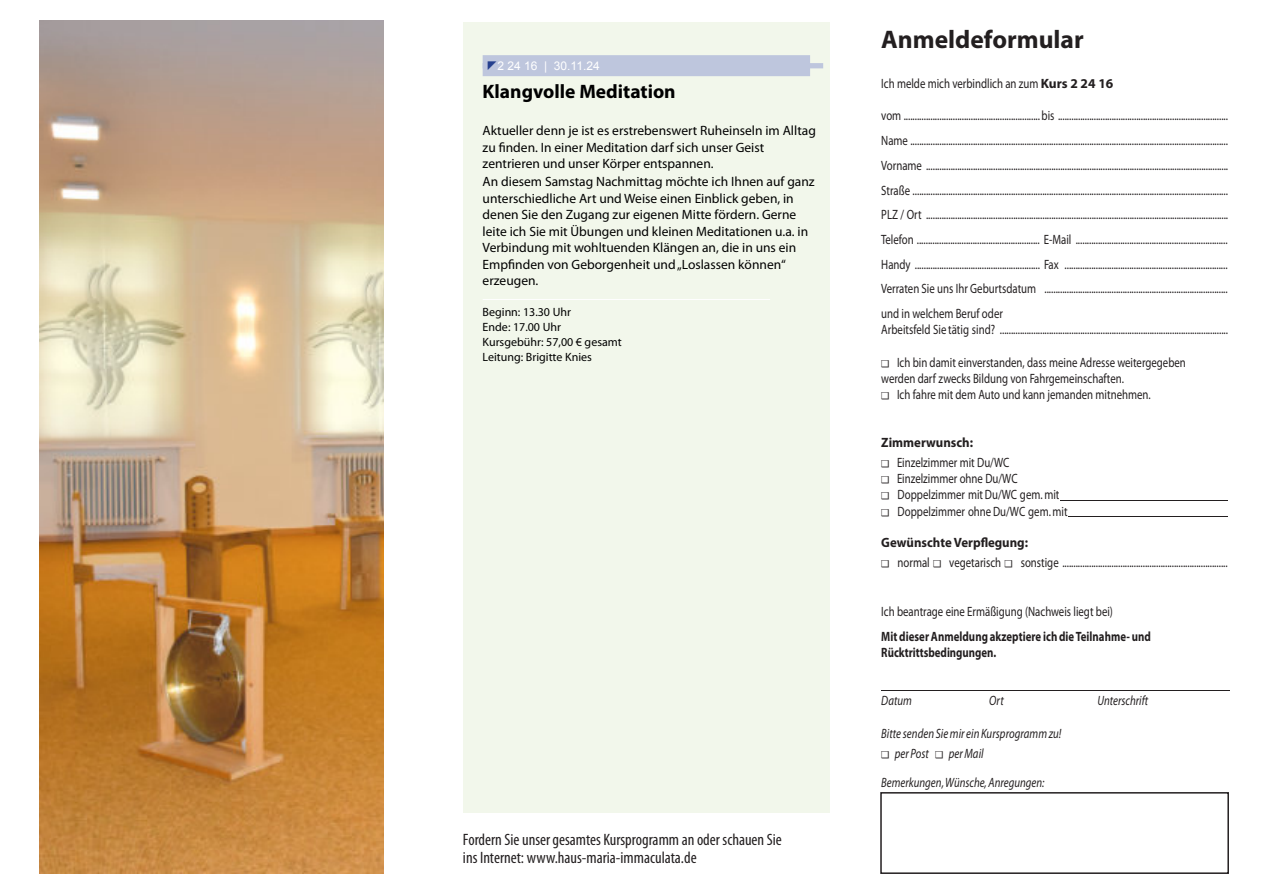
<style>
.page{position:relative;width:1263px;height:893px;background:#fff}
.page>*{position:absolute;margin:0;border:0;box-sizing:border-box;transform-origin:0 0}
.t1{font:700 25.5px "Myriad Pro";color:#231f20}
.t2{font:700 19.5px "Myriad Pro";color:#000}
.t3{font:condensed 16.5px "Myriad Pro";color:#231f20}
.t4{font:13.5px "Myriad Pro";color:#231f20;scale:.8 1}
.t5{font:13.5px "Myriad Pro";color:#000}
.t6{font:italic 13.5px "Myriad Pro";color:#231f20;scale:.8 1}
.t7{font:700 13.5px "Myriad Pro";color:#231f20;scale:.8 1}
.t8{font:700 13.5px "Myriad Pro";color:#231f20;scale:.95 1}
.t9{font:13.5px "Menlo";color:#231f20}
.t10{font:12px "Myriad Pro";color:#000}
.t11{font:12px "Arial";color:#fff}
.s1{font-weight:700}
.s2{font-family:"Menlo"}
.s3{font-family:"Menlo";font-style:normal}
</style>
<div class="page">
<div style="left:463px;top:22px;width:366px;height:791px;background:#f2f7eb"></div>
<hr style="left:1060px;top:500px;width:168px;height:1px;background:#231f20">
<hr style="left:1068px;top:517px;width:160px;height:1px;background:#231f20">
<hr style="left:881px;top:690px;width:348px;height:1px;background:#231f20">
<div style="left:880px;top:792px;width:349px;height:82px;border:2px solid #231f20"></div>
<div style="left:483px;top:55px;width:327px;height:21px;background:#bec6dd"></div>
<div style="left:483px;top:63px;width:340px;height:5px;background:#bec6dd"></div>
<hr style="left:483px;top:299px;width:287px;height:1px;background:#fff">
<img style="left:40px;top:21px;width:344px;height:852px">
<p class="t11" style="left:497px;top:62px;width:104px">2 24 16 | 30.11.24</p>
<p class="t2" style="left:483px;top:83px;width:195px">Klangvolle Meditation</p>
<p class="t5" style="left:483px;top:125px;width:335px">Aktueller denn je ist es erstrebenswert Ruheinseln im Alltag</p>
<p class="t5" style="left:483px;top:142px;width:283px">zu finden. In einer Meditation darf sich unser Geist</p>
<p class="t5" style="left:483px;top:158px;width:233px">zentrieren und unser Körper entspannen.</p>
<p class="t5" style="left:483px;top:176px;width:334px">An diesem Samstag Nachmittag möchte ich Ihnen auf ganz</p>
<p class="t5" style="left:483px;top:193px;width:313px">unterschiedliche Art und Weise einen Einblick geben, in</p>
<p class="t5" style="left:483px;top:209px;width:315px">denen Sie den Zugang zur eigenen Mitte fördern. Gerne</p>
<p class="t5" style="left:483px;top:226px;width:327px">leite ich Sie mit Übungen und kleinen Meditationen u.a. in</p>
<p class="t5" style="left:483px;top:242px;width:315px">Verbindung mit wohltuenden Klängen an, die in uns ein</p>
<p class="t5" style="left:483px;top:259px;width:305px">Empfinden von Geborgenheit und „Loslassen können“</p>
<p class="t5" style="left:483px;top:275px;width:57px">erzeugen.</p>
<p class="t10" style="left:483px;top:307px;width:90px">Beginn: 13.30 Uhr</p>
<p class="t10" style="left:483px;top:322px;width:80px">Ende: 17.00 Uhr</p>
<p class="t10" style="left:483px;top:337px;width:141px">Kursgebühr: 57,00 € gesamt</p>
<p class="t10" style="left:483px;top:352px;width:111px">Leitung: Brigitte Knies</p>
<p class="t3" style="left:463px;top:833px;width:320px">Fordern Sie unser gesamtes Kursprogramm an oder schauen Sie</p>
<p class="t3" style="left:463px;top:851px;width:235px">ins Internet: www.haus-maria-immaculata.de</p>
<p class="t1" style="left:881px;top:29px;width:204px">Anmeldeformular</p>
<p class="t4" style="left:881px;top:78px;width:292px">Ich melde mich verbindlich an zum <span class="s1">Kurs 2 24 16</span></p>
<p class="t4" style="left:881px;top:110px;width:435px">vom ............................................................. bis ............................................................................</p>
<p class="t4" style="left:881px;top:135px;width:435px">Name ..............................................................................................................................................</p>
<p class="t4" style="left:881px;top:160px;width:435px">Vorname .......................................................................................................................................</p>
<p class="t4" style="left:881px;top:184px;width:435px">Straße .............................................................................................................................................</p>
<p class="t4" style="left:881px;top:209px;width:435px">PLZ / Ort .......................................................................................................................................</p>
<p class="t4" style="left:881px;top:234px;width:434px">Telefon ....................................................... E-Mail ....................................................................</p>
<p class="t4" style="left:881px;top:259px;width:434px">Handy ........................................................ Fax .........................................................................</p>
<p class="t4" style="left:881px;top:283px;width:434px">Verraten Sie uns Ihr Geburtsdatum ..................................................................................</p>
<p class="t4" style="left:881px;top:308px;width:154px">und in welchem Beruf oder</p>
<p class="t4" style="left:881px;top:324px;width:435px">Arbeitsfeld Sie tätig sind? ......................................................................................................</p>
<p class="t9" style="left:881px;top:356px;width:10px">❑</p>
<p class="t4" style="left:897px;top:357px;width:363px">Ich bin damit einverstanden, dass meine Adresse weitergegeben</p>
<p class="t4" style="left:881px;top:373px;width:305px">werden darf zwecks Bildung von Fahrgemeinschaften.</p>
<p class="t9" style="left:881px;top:389px;width:10px">❑</p>
<p class="t4" style="left:897px;top:389px;width:319px">Ich fahre mit dem Auto und kann jemanden mitnehmen.</p>
<p class="t8" style="left:881px;top:436px;width:98px">Zimmerwunsch:</p>
<p class="t9" style="left:881px;top:457px;width:10px">❑</p>
<p class="t4" style="left:897px;top:457px;width:142px">Einzelzimmer mit Du/WC</p>
<p class="t9" style="left:881px;top:473px;width:10px">❑</p>
<p class="t4" style="left:897px;top:473px;width:152px">Einzelzimmer ohne Du/WC</p>
<p class="t9" style="left:881px;top:489px;width:10px">❑</p>
<p class="t4" style="left:897px;top:489px;width:204px">Doppelzimmer mit Du/WC gem. mit</p>
<p class="t9" style="left:881px;top:505px;width:10px">❑</p>
<p class="t4" style="left:897px;top:505px;width:214px">Doppelzimmer ohne Du/WC gem. mit</p>
<p class="t8" style="left:881px;top:537px;width:156px">Gewünschte Verpflegung:</p>
<p class="t9" style="left:881px;top:557px;width:10px">❑</p>
<p class="t4" style="left:897px;top:557px;width:56px">normal <span class="s2">❑</span></p>
<p class="t4" style="left:949px;top:557px;width:81px">vegetarisch <span class="s2">❑</span></p>
<p class="t4" style="left:1021px;top:557px;width:260px">sonstige ..........................................................................</p>
<p class="t4" style="left:881px;top:606px;width:291px">Ich beantrage eine Ermäßigung (Nachweis liegt bei)</p>
<p class="t7" style="left:881px;top:630px;width:339px">Mit dieser Anmeldung akzeptiere ich die Teilnahme- und</p>
<p class="t7" style="left:881px;top:647px;width:145px">Rücktrittsbedingungen.</p>
<p class="t6" style="left:881px;top:695px;width:40px">Datum</p>
<p class="t6" style="left:989px;top:695px;width:20px">Ort</p>
<p class="t6" style="left:1097px;top:695px;width:65px">Unterschrift</p>
<p class="t6" style="left:881px;top:728px;width:227px">Bitte senden Sie mir ein Kursprogramm zu!</p>
<p class="t6" style="left:881px;top:748px;width:61px"><span class="s3">❑</span> per Post</p>
<p class="t6" style="left:935px;top:748px;width:62px"><span class="s3">❑</span> per Mail</p>
<p class="t6" style="left:881px;top:777px;width:206px">Bemerkungen, Wünsche, Anregungen:</p>
</div>
